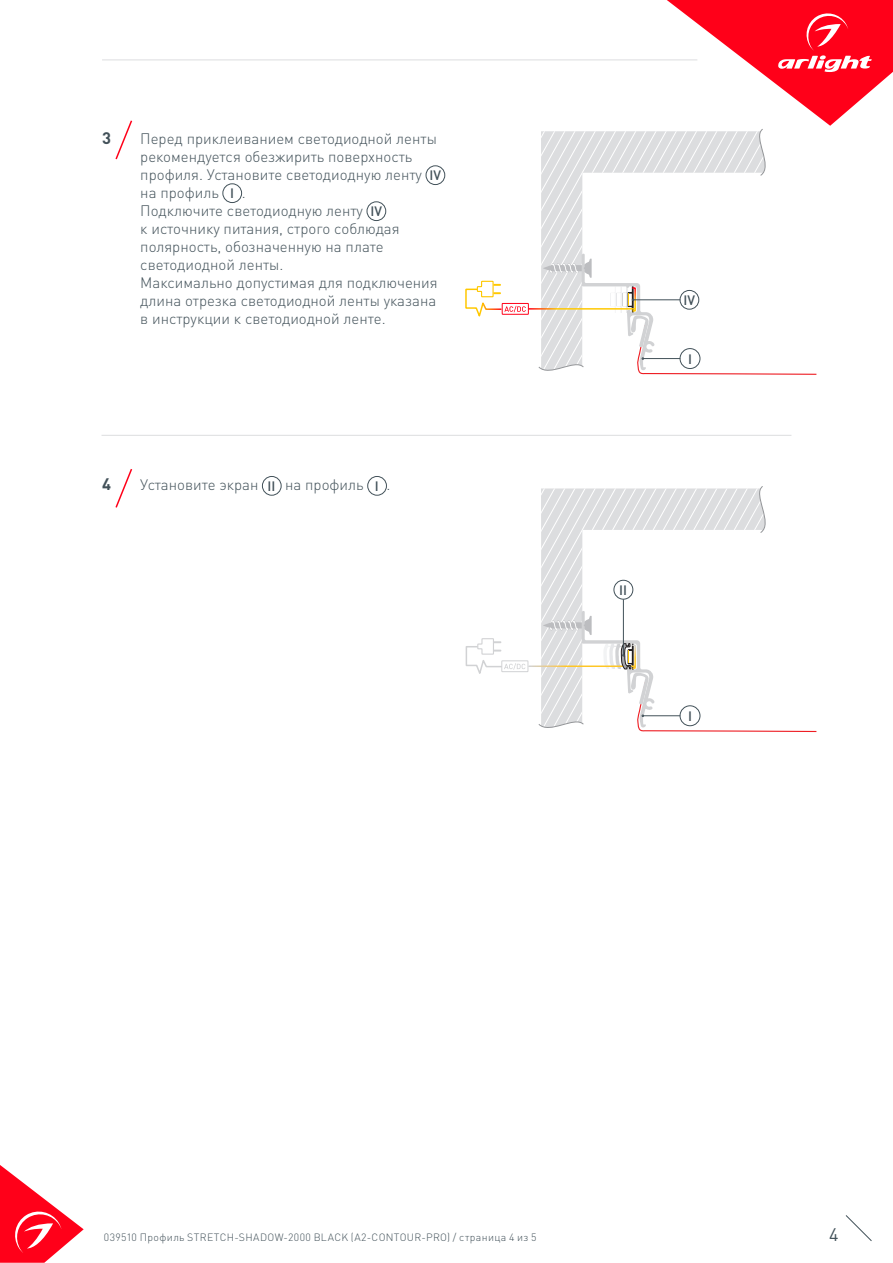
<style>
.page{position:relative;width:893px;height:1263px;background:#fff}
.page>*{position:absolute;margin:0;border:0;box-sizing:border-box;transform-origin:0 0}
.t1{font:18px "DIN Pro";color:#425159}
.t2{font:700 16.5px "DIN Pro";color:#425159}
.t3{font:300 15px/18px "DIN Pro";color:#425159}
.t4{font:500 13.5px "DIN Pro";color:#425159}
.t5{font:300 10.5px "DIN Pro";letter-spacing:.035em;color:#425159}
</style>
<div class="page">
<svg style="left:0;top:1165px;width:84px;height:98px"></svg>
<svg style="left:845px;top:1215px;width:27px;height:26px"></svg>
<hr style="left:102px;top:60px;width:595px;height:1px;background:#dcdddf">
<svg style="left:115px;top:120px;width:18px;height:40px"></svg>
<div style="left:426px;top:166px;width:19px;height:19px;border:1px solid #425159;border-radius:50%"></div>
<div style="left:223px;top:184px;width:19px;height:19px;border:1px solid #425159;border-radius:50%"></div>
<div style="left:367px;top:202px;width:19px;height:19px;border:1px solid #425159;border-radius:50%"></div>
<div style="left:502px;top:303px;width:27px;height:12px;border:1px solid #ff0019"></div>
<svg style="left:465px;top:280px;width:61px;height:37px"></svg>
<svg style="left:538px;top:0;width:355px;height:375px"></svg>
<hr style="left:102px;top:435px;width:689px;height:1px;background:#dcdddf">
<div style="left:501px;top:660px;width:27px;height:12px;border:1px solid #d1d2d4"></div>
<svg style="left:465px;top:638px;width:60px;height:36px"></svg>
<svg style="left:115px;top:469px;width:18px;height:39px"></svg>
<div style="left:262px;top:476px;width:19px;height:19px;border:1px solid #425159;border-radius:50%"></div>
<div style="left:367px;top:476px;width:20px;height:19px;border:1px solid #425159;border-radius:50%"></div>
<svg style="left:538px;top:486px;width:279px;height:247px"></svg>
<p class="t2" style="left:102px;top:126px;width:10px">3</p>
<p class="t3" style="left:140px;top:129px;width:298px">Перед приклеиванием светодиодной ленты рекомендуется обезжирить поверхность профиля. Установите светодиодную ленту</p>
<p class="t4" style="left:429px;top:166px;width:13px">IV</p>
<p class="t3" style="left:140px;top:183px;width:80px">на профиль</p>
<p class="t4" style="left:230px;top:184px;width:5px">I</p>
<p class="t3" style="left:140px;top:183px;width:224px;text-indent:101px">.<br>Подключите светодиодную ленту</p>
<p class="t4" style="left:370px;top:202px;width:13px">IV</p>
<p class="t3" style="left:140px;top:219px;width:299px">к источнику питания, строго соблюдая полярность, обозначенную на плате светодиодной ленты.<br>Максимально допустимая для подключения длина отрезка светодиодной ленты указана в инструкции к светодиодной ленте.</p>
<p class="t2" style="left:102px;top:473px;width:10px">4</p>
<p class="t3" style="left:140px;top:475px;width:120px">Установите экран</p>
<p class="t4" style="left:268px;top:477px;width:9px">II</p>
<p class="t3" style="left:285px;top:475px;width:80px">на профиль</p>
<p class="t4" style="left:375px;top:477px;width:5px">I</p>
<p class="t3" style="left:387px;top:475px;width:5px">.</p>
<p class="t4" style="left:683px;top:291px;width:13px">IV</p>
<p class="t4" style="left:688px;top:350px;width:5px">I</p>
<p class="t4" style="left:619px;top:581px;width:9px">II</p>
<p class="t4" style="left:688px;top:707px;width:5px">I</p>
<p class="t5" style="left:104px;top:1230px;width:434px">039510 Профиль STRETCH-SHADOW-2000 BLACK (A2-CONTOUR-PRO) / страница 4 из 5</p>
<p class="t1" style="left:829px;top:1222px;width:11px">4</p>
</div>
